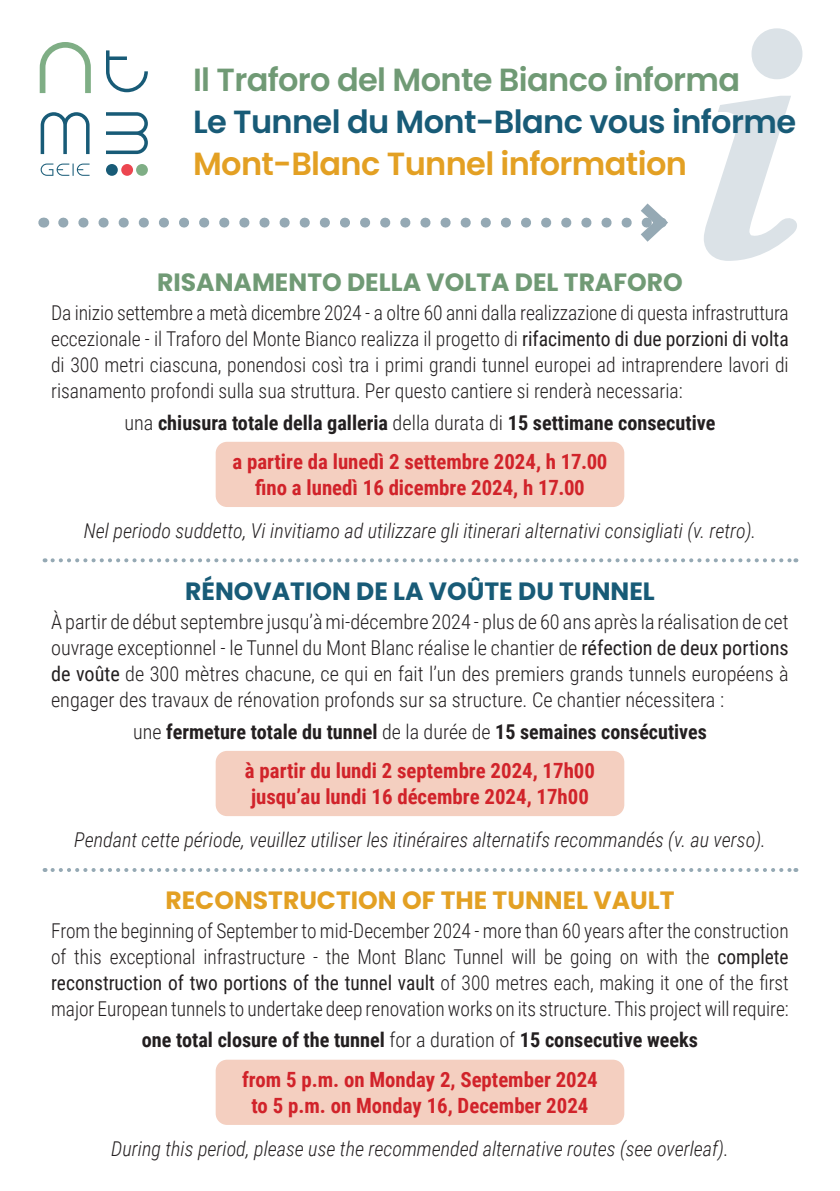
<style>
.page{position:relative;width:840px;height:1191px;background:#fff}
.page>*{position:absolute;margin:0;border:0;box-sizing:border-box;transform-origin:0 0}
.t1{font:600 32px "Poppins";letter-spacing:-.02em;color:#185b77}
.t2{font:600 32px "Poppins";letter-spacing:-.02em;color:#709a75}
.t3{font:600 32px "Poppins";letter-spacing:-.02em;color:#e3a023}
.t4{font:700 25px "Poppins";color:#709a75}
.t5{font:700 25px "Poppins";color:#e3a023}
.t6{font:700 25px "Poppins";color:#185b77}
.t7{font:700 21px/26px "Roboto Condensed";color:#d1232a;text-align:center}
.t8{font:300 20.4px/26px "Roboto Condensed";color:#231f20;text-align:justify;scale:.96 1}
.t9{font:300 20.4px/26px "Roboto Condensed";color:#231f20;text-align:justify;scale:.95 1}
.t10{font:300 20.4px/26px "Roboto Condensed";color:#231f20;text-align:justify}
.t11{font:italic 300 20.4px "Roboto Condensed";color:#231f20}
.t12{font:700 20.4px "Roboto Condensed";color:#231f20}
.s1{font-weight:400}
.s2{font-weight:300}
</style>
<div class="page">
<div style="left:215px;top:442px;width:409px;height:65px;background:#f4cfc0;border-radius:11px"></div>
<div style="left:215px;top:751px;width:409px;height:65px;background:#f4cfc0;border-radius:11px"></div>
<div style="left:215px;top:1059px;width:409px;height:66px;background:#f4cfc0;border-radius:11px"></div>
<svg style="left:704px;top:28px;width:99px;height:233px"></svg>
<svg style="left:63px;top:203px;width:605px;height:39px"></svg>
<svg style="left:52px;top:558px;width:744px;height:4px"></svg>
<svg style="left:52px;top:868px;width:744px;height:4px"></svg>
<svg style="left:40px;top:42px;width:51px;height:51px"></svg>
<svg style="left:41px;top:112px;width:48px;height:42px"></svg>
<svg style="left:106px;top:112px;width:42px;height:42px"></svg>
<svg style="left:106px;top:50px;width:42px;height:42px"></svg>
<div style="left:121px;top:164px;width:12px;height:12px;background:#ec4650;border-radius:50%"></div>
<div style="left:106px;top:164px;width:12px;height:12px;background:#185b77;border-radius:50%"></div>
<div style="left:136px;top:164px;width:12px;height:12px;background:#7fae85;border-radius:50%"></div>
<svg style="left:41px;top:163px;width:48px;height:13px"></svg>
<h1 class="t2" style="left:193px;top:61px;width:548px">Il Traforo del Monte Bianco informa</h1>
<h1 class="t1" style="left:193px;top:103px;width:604px">Le Tunnel du Mont-Blanc vous informe</h1>
<h1 class="t3" style="left:193px;top:145px;width:495px">Mont-Blanc Tunnel information</h1>
<p class="t4" style="left:157px;top:268px;width:526px">RISANAMENTO DELLA VOLTA DEL TRAFORO</p>
<p class="t8" style="left:51px;top:299px;width:769px">Da inizio settembre a metà dicembre 2024 - a oltre 60 anni dalla realizzazione di questa infrastruttura eccezionale - il Traforo del Monte Bianco realizza il progetto di <span class="s1">rifacimento di due porzioni di volta </span>di 300 metri ciascuna, ponendosi così tra i primi grandi tunnel europei ad intraprendere lavori di risanamento profondi sulla sua struttura. Per questo cantiere si renderà necessaria:</p>
<p class="t12" style="left:124px;top:408px;width:592px"><span class="s2">una</span> chiusura totale della galleria <span class="s2">della durata di</span> 15 settimane consecutive</p>
<p class="t7" style="left:232px;top:448px;width:376px">a partire da lunedì 2 settembre 2024, h 17.00 fino a lunedì 16 dicembre 2024, h 17.00</p>
<p class="t11" style="left:84px;top:517px;width:673px">Nel periodo suddetto, Vi invitiamo ad utilizzare gli itinerari alternativi consigliati (v. retro).</p>
<p class="t6" style="left:185px;top:577px;width:471px">RÉNOVATION DE LA VOÛTE DU TUNNEL</p>
<p class="t10" style="left:51px;top:608px;width:738px">À partir de début septembre jusqu’à mi-décembre 2024 - plus de 60 ans après la réalisation de cet ouvrage exceptionnel - le Tunnel du Mont Blanc réalise le chantier de <span class="s1">réfection de deux portions de voûte</span> de 300 mètres chacune, ce qui en fait l’un des premiers grands tunnels européens à engager des travaux de rénovation profonds sur sa structure. Ce chantier nécessitera :</p>
<p class="t12" style="left:133px;top:717px;width:575px"><span class="s2">une</span> fermeture totale du tunnel <span class="s2">de la durée de</span> 15 semaines consécutives</p>
<p class="t7" style="left:245px;top:757px;width:351px;text-align:left">à partir du lundi 2 septembre 2024, 17h00 jusqu’au lundi 16 décembre 2024, 17h00</p>
<p class="t11" style="left:74px;top:826px;width:692px">Pendant cette période, veuillez utiliser les itinéraires alternatifs recommandés (v. au verso).</p>
<p class="t5" style="left:165px;top:885px;width:510px">RECONSTRUCTION OF THE TUNNEL VAULT</p>
<p class="t9" style="left:51px;top:916px;width:777px">From the beginning of September to mid-December 2024 - more than 60 years after the construction of this exceptional infrastructure - the Mont Blanc Tunnel will be going on with the <span class="s1">complete reconstruction of two portions of the tunnel vault</span> of 300 metres each, making it one of the first major European tunnels to undertake deep renovation works on its structure. This project will require:</p>
<p class="t12" style="left:142px;top:1025px;width:557px">one total closure of the tunnel <span class="s2">for a duration of</span> 15 consecutive weeks</p>
<p class="t7" style="left:242px;top:1065px;width:357px">from 5 p.m. on Monday 2, September 2024 to 5 p.m. on Monday 16, December 2024</p>
<p class="t11" style="left:111px;top:1134px;width:618px">During this period, please use the recommended alternative routes (see overleaf).</p>
</div>
